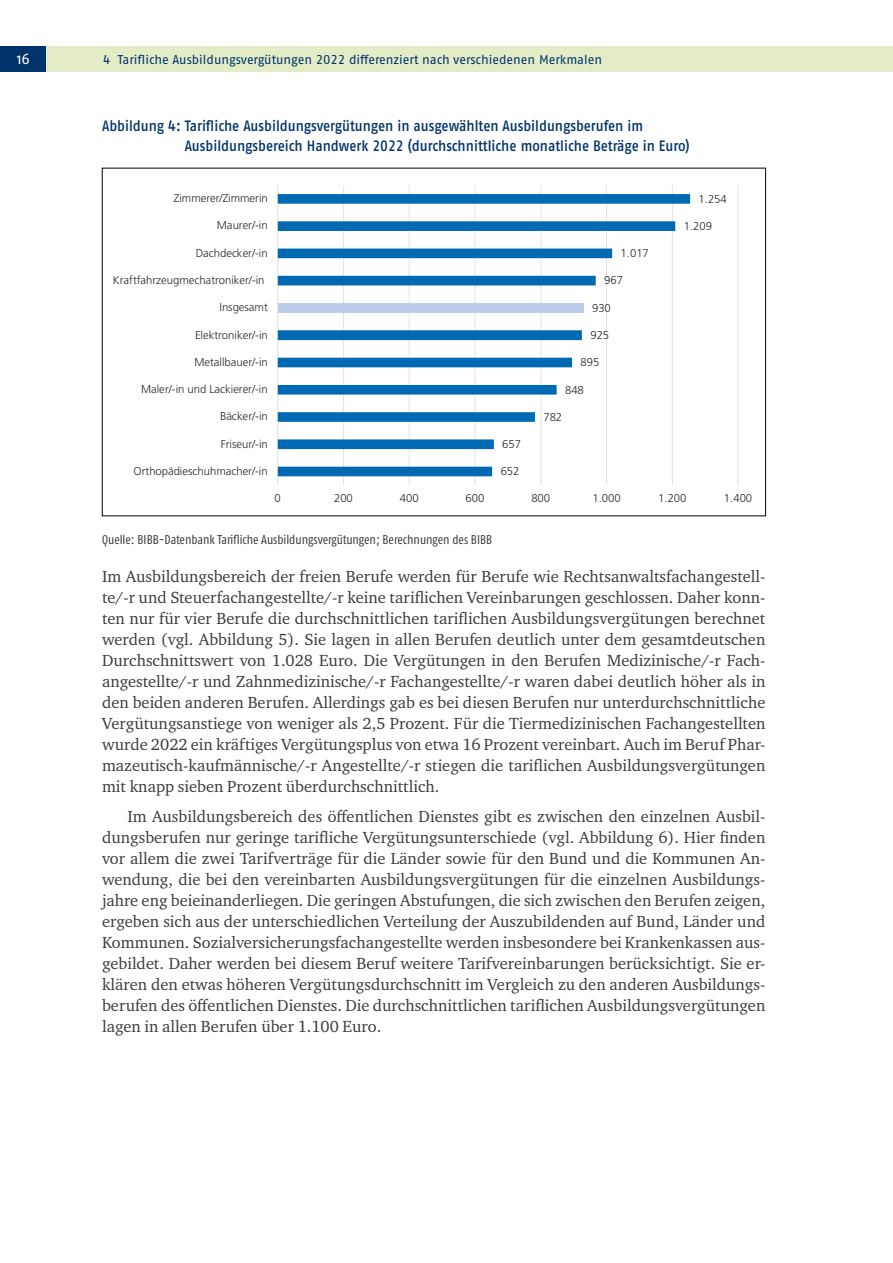
<style>
.page{position:relative;width:893px;height:1263px;background:#fff}
.page>*{position:absolute;margin:0;border:0;box-sizing:border-box;transform-origin:0 0}
.flowing_text_basic_plus_line{font:16.5px/21px "Charter ITC Pro";color:#3c3c3b;text-align:justify}
.flowing_text_basic_plus{font:16.5px/21px "Charter ITC Pro";color:#3c3c3b;text-align:justify}
.Heads_Head_Figure{font:500 15px/19.5px "Fago Pro";letter-spacing:-.005em;color:#00336a;scale:.9 1}
.t1{font:15px "Fago Pro";color:#fff}
.t2{font:12.75px "Fago Pro";letter-spacing:-.005em;color:#00336a}
.Heads_source_table{font:condensed 12.75px "Fago Pro";color:#3c3c3b}
.t3{font:300 11.4px "Frutiger LT Std";letter-spacing:-.005em;color:#282827}
</style>
<div class="page">
<div style="left:46px;top:46px;width:847px;height:26px;background:#e3ecc6"></div>
<div style="left:0;top:46px;width:46px;height:26px;background:#00336a"></div>
<hr style="left:277px;top:185px;width:1px;height:300px;background:#e3e3e3">
<hr style="left:343px;top:185px;width:1px;height:300px;background:#e3e3e3">
<hr style="left:409px;top:185px;width:1px;height:300px;background:#e3e3e3">
<hr style="left:475px;top:185px;width:1px;height:300px;background:#e3e3e3">
<hr style="left:540px;top:185px;width:1px;height:300px;background:#e3e3e3">
<hr style="left:606px;top:185px;width:1px;height:300px;background:#e3e3e3">
<hr style="left:672px;top:185px;width:1px;height:300px;background:#e3e3e3">
<hr style="left:738px;top:185px;width:1px;height:300px;background:#e3e3e3">
<svg style="left:278px;top:194px;width:412px;height:282px"></svg>
<p class="t1" style="left:17px;top:50px;width:15px">16</p>
<p class="t2" style="left:103px;top:52px;width:500px">4 Tarifliche Ausbildungsvergütungen 2022 differenziert nach verschiedenen Merkmalen</p>
<p class="Heads_Head_Figure" style="left:185px;top:116px;width:563px;text-indent:-83px">Abbildung 4: Tarifliche Ausbildungsvergütungen in ausgewählten Ausbildungsberufen im<br>Ausbildungsbereich Handwerk 2022 (durchschnittliche monatliche Beträge in Euro)</p>
<p class="t3" style="left:174px;top:192px;width:95px">Zimmerer/Zimmerin</p>
<p class="t3" style="left:699px;top:192px;width:30px">1.254</p>
<p class="t3" style="left:217px;top:219px;width:52px">Maurer/-in</p>
<p class="t3" style="left:684px;top:220px;width:30px">1.209</p>
<p class="t3" style="left:196px;top:246px;width:74px">Dachdecker/-in</p>
<p class="t3" style="left:621px;top:247px;width:30px">1.017</p>
<p class="t3" style="left:113px;top:274px;width:153px">Kraftfahrzeugmechatroniker/-in</p>
<p class="t3" style="left:604px;top:274px;width:20px">967</p>
<p class="t3" style="left:219px;top:301px;width:50px">Insgesamt</p>
<p class="t3" style="left:592px;top:301px;width:20px">930</p>
<p class="t3" style="left:195px;top:328px;width:74px">Elektroniker/-in</p>
<p class="t3" style="left:590px;top:329px;width:20px">925</p>
<p class="t3" style="left:194px;top:355px;width:75px">Metallbauer/-in</p>
<p class="t3" style="left:581px;top:356px;width:20px">895</p>
<p class="t3" style="left:141px;top:383px;width:128px">Maler/-in und Lackierer/-in</p>
<p class="t3" style="left:565px;top:383px;width:20px">848</p>
<p class="t3" style="left:220px;top:410px;width:49px">Bäcker/-in</p>
<p class="t3" style="left:543px;top:410px;width:20px">782</p>
<p class="t3" style="left:221px;top:437px;width:49px">Friseur/-in</p>
<p class="t3" style="left:502px;top:438px;width:20px">657</p>
<p class="t3" style="left:134px;top:464px;width:136px">Orthopädieschuhmacher/-in</p>
<p class="t3" style="left:501px;top:465px;width:20px">652</p>
<p class="t3" style="left:275px;top:492px;width:8px">0</p>
<p class="t3" style="left:334px;top:492px;width:20px">200</p>
<p class="t3" style="left:400px;top:492px;width:20px">400</p>
<p class="t3" style="left:466px;top:492px;width:20px">600</p>
<p class="t3" style="left:531px;top:492px;width:20px">800</p>
<p class="t3" style="left:592px;top:492px;width:30px">1.000</p>
<p class="t3" style="left:658px;top:492px;width:30px">1.200</p>
<p class="t3" style="left:724px;top:492px;width:30px">1.400</p>
<p class="Heads_source_table" style="left:102px;top:532px;width:392px">Quelle: BIBB-Datenbank Tarifliche Ausbildungsvergütungen; Berechnungen des BIBB</p>
<p class="flowing_text_basic_plus_line" style="left:102px;top:566px;width:665px">Im Ausbildungsbereich der freien Berufe werden für Berufe wie Rechtsanwaltsfachangestell&shy;te/-r und Steuerfachangestellte/-r keine tariflichen Vereinbarungen geschlossen. Daher konn&shy;ten nur für vier Berufe die durchschnittlichen tariflichen Ausbildungsvergütungen berechnet werden (vgl. Abbildung 5). Sie lagen in allen Berufen deutlich unter dem gesamtdeutschen Durchschnittswert von 1.028 Euro. Die Vergütungen in den Berufen Medizinische/-r Fach&shy;angestellte/-r und Zahnmedizinische/-r Fachangestellte/-r waren dabei deutlich höher als in den beiden anderen Berufen. Allerdings gab es bei diesen Berufen nur unterdurchschnittliche Vergütungsanstiege von weniger als 2,5 Prozent. Für die Tiermedizinischen Fachangestellten wurde 2022 ein kräftiges Vergütungsplus von etwa 16 Prozent vereinbart. Auch im Beruf Phar&shy;mazeutisch-kaufmännische/-r Angestellte/-r stiegen die tariflichen Ausbildungsvergütungen mit knapp sieben Prozent überdurchschnittlich.</p>
<p class="flowing_text_basic_plus" style="left:102px;top:806px;width:665px;text-indent:26px">Im Ausbildungsbereich des öffentlichen Dienstes gibt es zwischen den einzelnen Ausbil&shy;dungsberufen nur geringe tarifliche Vergütungsunterschiede (vgl. Abbildung 6). Hier finden vor allem die zwei Tarifverträge für die Länder sowie für den Bund und die Kommunen An&shy;wendung, die bei den vereinbarten Ausbildungsvergütungen für die einzelnen Ausbildungs&shy;jahre eng beieinanderliegen. Die geringen Abstufungen, die sich zwischen den Berufen zeigen, ergeben sich aus der unterschiedlichen Verteilung der Auszubildenden auf Bund, Länder und Kommunen. Sozialversicherungsfachangestellte werden insbesondere bei Krankenkassen aus&shy;gebildet. Daher werden bei diesem Beruf weitere Tarifvereinbarungen berücksichtigt. Sie er&shy;klären den etwas höheren Vergütungsdurchschnitt im Vergleich zu den anderen Ausbildungs&shy;berufen des öffentlichen Dienstes. Die durchschnittlichen tariflichen Ausbildungsvergütungen lagen in allen Berufen über 1.100 Euro.</p>
</div>
